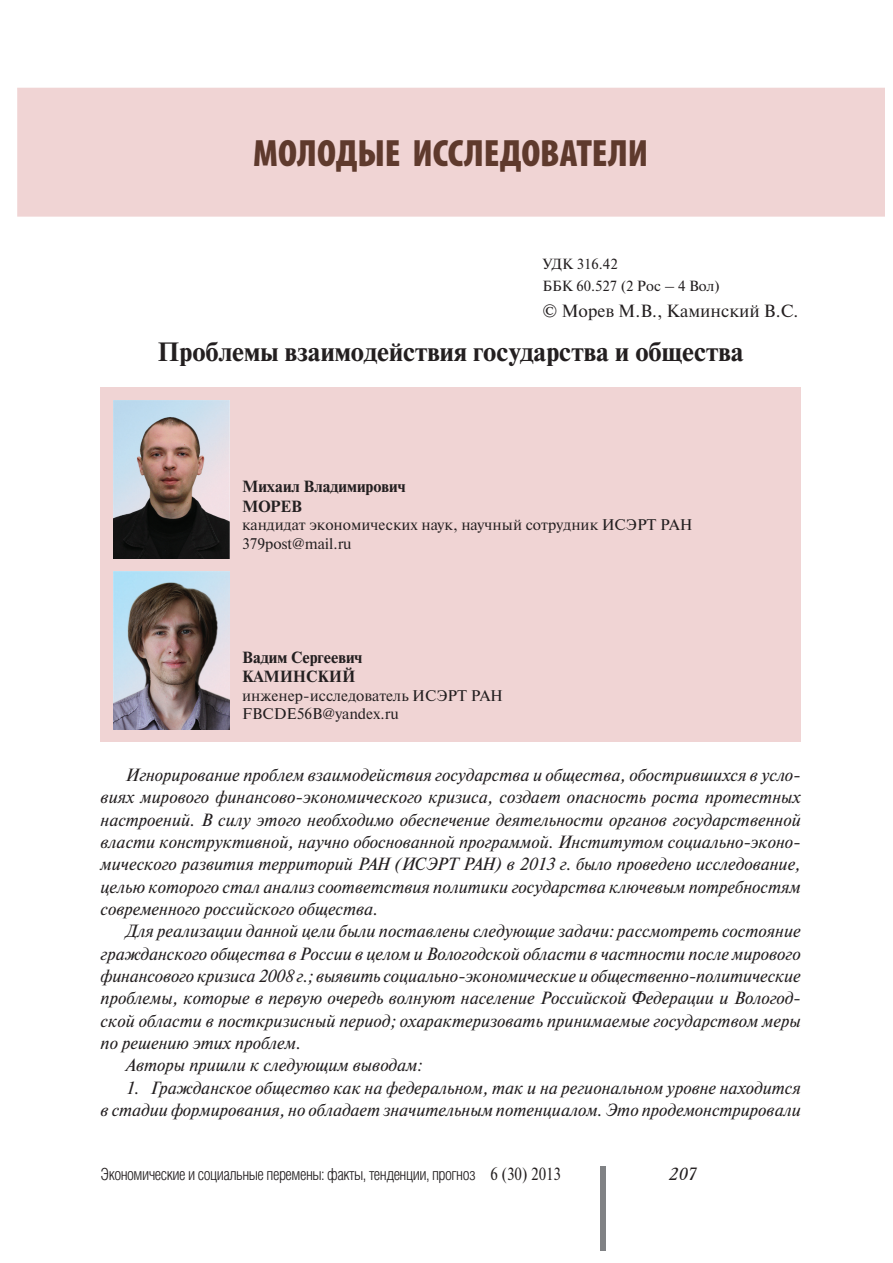
<style>
.page{position:relative;width:893px;height:1263px;background:#fff}
.page>*{position:absolute;margin:0;border:0;box-sizing:border-box;transform-origin:0 0}
.t1{font:900 condensed 38.25px "Myriad Pro";color:#5f3a2d}
.t2{font:700 26.4px "Newton C";color:#231f20}
.t3{font:italic 17.7px/22.4px "Newton C";color:#231f20;text-align:justify}
.t4{font:17.7px "Newton C";color:#231f20}
.t5{font:italic 17.7px "Academy";color:#231f20}
.t6{font:300 16.65px "Helios Cond";letter-spacing:-.03em;color:#231f20}
.t7{font:700 16.2px/19.4px "Newton C";color:#231f20}
.t8{font:15.45px/18.5px "Newton C";color:#231f20}
.t9{font:14.7px/21.8px "Newton C";color:#231f20}
.s1{font-family:"Newton C";font-weight:400;font-size:17.7px}
</style>
<div class="page">
<div style="left:600px;top:1166px;width:6px;height:84px;background:#808285"></div>
<div style="left:17px;top:88px;width:867px;height:129px;background:#f0d4d4"></div>
<div style="left:100px;top:388px;width:701px;height:354px;background:#f0d4d4"></div>
<img style="left:113px;top:400px;width:117px;height:159px">
<img style="left:113px;top:571px;width:117px;height:159px">
<h1 class="t1" style="left:253px;top:140px;width:397px">МОЛОДЫЕ ИССЛЕДОВАТЕЛИ</h1>
<p class="t9" style="left:542px;top:255px;width:179px">УДК 316.42<br>ББК 60.527 (2 Рос – 4 Вол)</p>
<p class="t4" style="left:542px;top:304px;width:258px">© Морев М.В., Каминский В.С.</p>
<h2 class="t2" style="left:157px;top:342px;width:588px">Проблемы взаимодействия государства и общества</h2>
<p class="t7" style="left:242px;top:478px;width:165px">Михаил Владимирович<br>МОРЕВ</p>
<p class="t8" style="left:242px;top:517px;width:452px">кандидат экономических наук, научный сотрудник ИСЭРТ РАН<br>379post@mail.ru</p>
<p class="t7" style="left:242px;top:649px;width:122px">Вадим Сергеевич<br>КАМИНСКИЙ</p>
<p class="t8" style="left:242px;top:688px;width:262px">инженер-исследователь ИСЭРТ РАН<br>FBCDE56B@yandex.ru</p>
<p class="t3" style="left:101px;top:765px;width:702px;text-indent:25px">Игнорирование проблем взаимодействия государства и общества, обострившихся в усло&shy;виях мирового финансово-экономического кризиса, создает опасность роста протестных настроений. В силу этого необходимо обеспечение деятельности органов государственной власти конструктивной, научно обоснованной программой. Институтом социально-эконо&shy;мического развития территорий РАН (ИСЭРТ РАН) в 2013 г. было проведено исследование, целью которого стал анализ соответствия политики государства ключевым потребностям современного российского общества.</p>
<p class="t3" style="left:126px;top:922px;width:677px">Для реализации данной цели были поставлены следующие задачи: рассмотреть состояние</p>
<p class="t3" style="left:101px;top:944px;width:702px">гражданского общества в России в целом и Вологодской области в частности после мирового</p>
<p class="t3" style="left:101px;top:966px;width:702px">финансового кризиса 2008 г.; выявить социально-экономические и общественно-политические</p>
<p class="t3" style="left:101px;top:989px;width:702px">проблемы, которые в первую очередь волнуют население Российской Федерации и Вологод-</p>
<p class="t3" style="left:101px;top:1011px;width:702px">ской области в посткризисный период; охарактеризовать принимаемые государством меры</p>
<p class="t3" style="left:101px;top:1033px;width:202px">по решению этих проблем.</p>
<p class="t3" style="left:126px;top:1056px;width:298px">Авторы пришли к следующим выводам:</p>
<p class="t3" style="left:101px;top:1078px;width:702px;text-align:right">1. Гражданское общество как на федеральном, так и на региональном уровне находится<br>в стадии формирования, но обладает значительным потенциалом. Это продемонстрировали</p>
<p class="t6" style="left:101px;top:1168px;width:462px">Экономические и социальные перемены: факты, тенденции, прогноз <span class="s1">6 (30) 2013</span></p>
<p class="t5" style="left:669px;top:1166px;width:29px">207</p>
</div>
